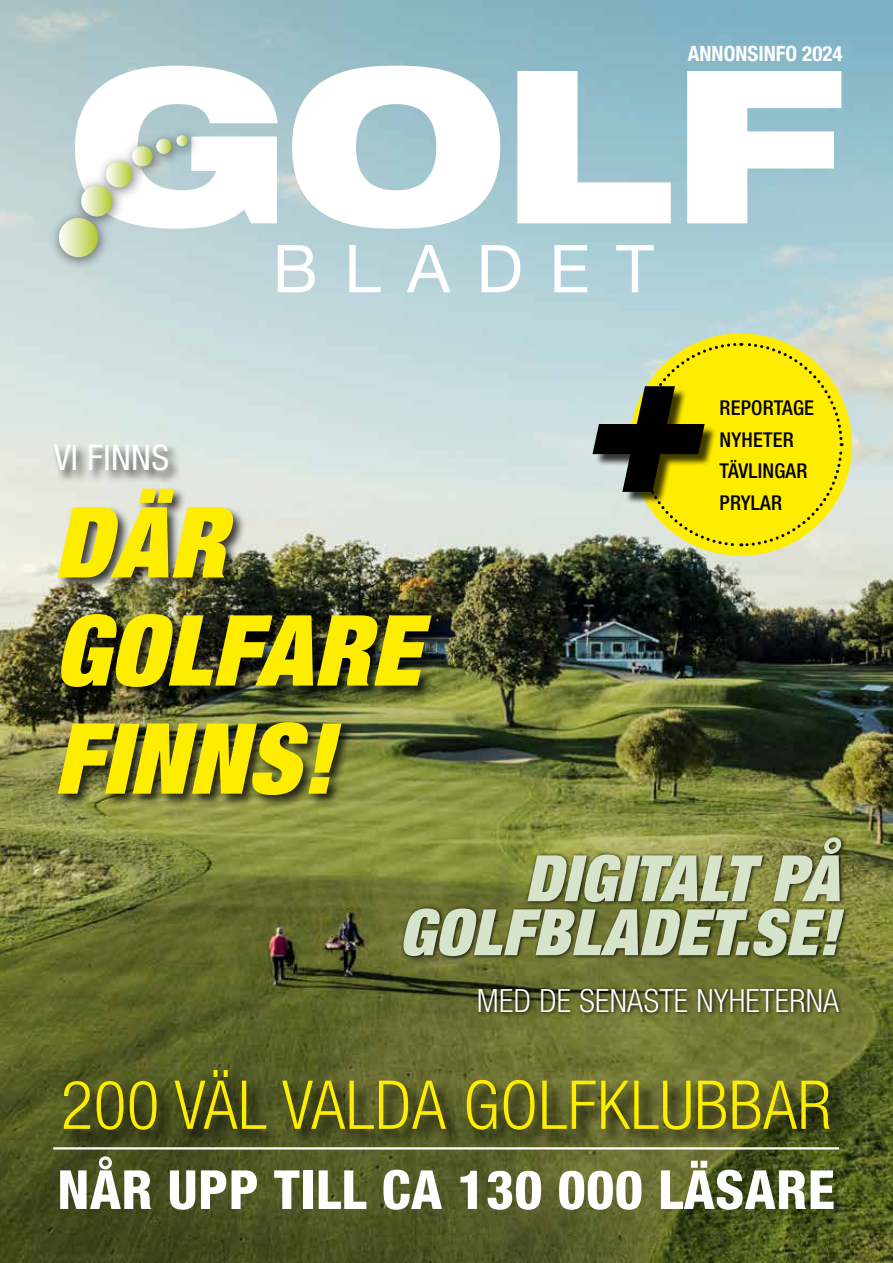
<style>
.page{position:relative;width:893px;height:1263px;background:#fff}
.page>*{position:absolute;margin:0;border:0;box-sizing:border-box;transform-origin:0 0}
.t1{font:900 expanded 213.3px "Helvetica Neue LT Std";color:#fff}
.t2{font:italic 900 condensed 208.8px "Helvetica Neue LT Std";color:#000}
.t3{font:italic 900 condensed 98.25px/108.1px "Helvetica Neue LT Std";letter-spacing:.01em;color:#ffed00}
.t4{font:300 condensed 67.5px "Helvetica Neue LT Std";letter-spacing:.01em;color:#ffed00}
.t5{font:66px "Helvetica Neue LT Std";letter-spacing:.4em;color:#fff}
.t6{font:italic 900 condensed 64.2px/54px "Helvetica Neue LT Std";letter-spacing:.01em;color:#d5e4ca;text-align:right}
.t7{font:800 condensed 54px "Helvetica Neue LT Std";letter-spacing:.01em;color:#fff}
.t8{font:condensed 35.55px "Helvetica Neue LT Std";letter-spacing:.01em;color:#fff}
.t9{font:300 condensed 32.1px "Helvetica Neue LT Std";letter-spacing:.01em;color:#fff}
.t10{font:700 condensed 21px "Helvetica Neue";color:#fff}
.t11{font:500 condensed 20.4px/31.5px "Helvetica Neue LT Std";letter-spacing:.01em;color:#000}
</style>
<div class="page">
<img style="left:0;top:0;width:893px;height:1263px">
<img style="left:45px;top:121px;width:161px;height:154px">
<svg style="left:156px;top:139px;width:15px;height:15px"></svg>
<svg style="left:176px;top:135px;width:12px;height:11px"></svg>
<svg style="left:132px;top:146px;width:21px;height:20px"></svg>
<svg style="left:106px;top:161px;width:26px;height:26px"></svg>
<svg style="left:81px;top:185px;width:31px;height:32px"></svg>
<div style="left:59px;top:218px;width:39px;height:39px;background:linear-gradient(to right,#fff,#b1c92e);border-radius:20px"></div>
<div style="left:400px;top:834px;width:449px;height:183px;background:#000;opacity:.9"></div>
<div style="left:52px;top:442px;width:393px;height:367px;background:#000;opacity:.75"></div>
<div style="left:63px;top:1069px;width:784px;height:78px;background:#000;opacity:.8"></div>
<hr style="left:53px;top:1147px;width:786px;height:2px;background:#fff">
<div style="left:630px;top:333px;width:222px;height:223px;background:#ffed00;border-radius:50%"></div>
<svg style="left:637px;top:341px;width:207px;height:207px"></svg>
<div style="left:595px;top:388px;width:122px;height:116px;background:#000;opacity:.75"></div>
<p class="t10" style="left:688px;top:37px;width:156px">ANNONSINFO 2024</p>
<h1 class="t1" style="left:68px;top:8px;width:775px">GOLF</h1>
<h3 class="t5" style="left:273px;top:229px;width:383px">BLADET</h3>
<h3 class="t8" style="left:54px;top:437px;width:117px">VI FINNS</h3>
<h3 class="t3" style="left:54px;top:488px;width:367px">DÄR<br>GOLFARE<br>FINNS!</h3>
<h2 class="t2" style="left:575px;top:284px;width:127px">+</h2>
<p class="t11" style="left:720px;top:392px;width:96px">REPORTAGE<br>NYHETER<br>TÄVLINGAR<br>PRYLAR</p>
<h3 class="t6" style="left:399px;top:851px;width:442px">DIGITALT PÅ<br>GOLFBLADET.SE!</h3>
<h3 class="t9" style="left:477px;top:982px;width:364px">MED DE SENASTE NYHETERNA</h3>
<h3 class="t4" style="left:61px;top:1066px;width:772px">200 VÄL VALDA GOLFKLUBBAR</h3>
<h3 class="t7" style="left:57px;top:1156px;width:779px">NÅR UPP TILL CA 130 000 LÄSARE</h3>
</div>
